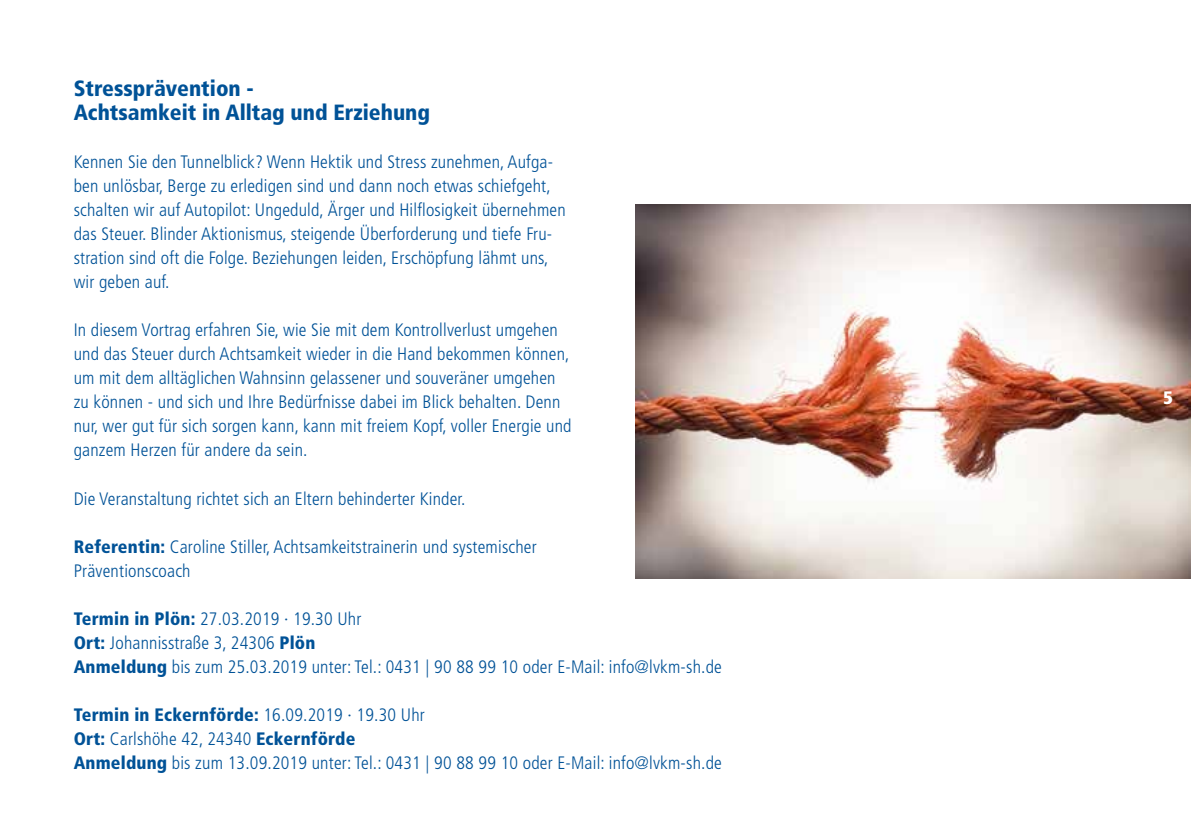
<style>
.page{position:relative;width:1191px;height:840px;background:#fff}
.page>*{position:absolute;margin:0;border:0;box-sizing:border-box;transform-origin:0 0}
.t1{font:900 condensed 22px/24px "Frutiger";color:#005297}
.t2{font:300 condensed 18px/24px "Frutiger";letter-spacing:.01em;color:#005297}
.t3{font:900 condensed 18px "Frutiger";color:#fff}
.s1{font-weight:900}
</style>
<div class="page">
<img style="left:635px;top:204px;width:556px;height:374px">
<p class="t1" style="left:74px;top:76px;width:358px">Stressprävention -<br>Achtsamkeit in Alltag und Erziehung</p>
<p class="t2" style="left:74px;top:150px;width:493px">Kennen Sie den Tunnelblick? Wenn Hektik und Stress zunehmen, Aufga&shy;ben unlösbar, Berge zu erledigen sind und dann noch etwas schiefgeht, schalten wir auf Autopilot: Ungeduld, Ärger und Hilflosigkeit übernehmen das Steuer. Blinder Aktionismus, steigende Überforderung und tiefe Fru&shy;stration sind oft die Folge. Beziehungen leiden, Erschöpfung lähmt uns, wir geben auf.</p>
<p class="t2" style="left:74px;top:318px;width:499px">In diesem Vortrag erfahren Sie, wie Sie mit dem Kontrollverlust umgehen und das Steuer durch Achtsamkeit wieder in die Hand bekommen können, um mit dem alltäglichen Wahnsinn gelassener und souveräner umgehen zu können - und sich und Ihre Bedürfnisse dabei im Blick behalten. Denn nur, wer gut für sich sorgen kann, kann mit freiem Kopf, voller Energie und ganzem Herzen für andere da sein.</p>
<p class="t2" style="left:74px;top:486px;width:393px">Die Veranstaltung richtet sich an Eltern behinderter Kinder.</p>
<p class="t2" style="left:74px;top:534px;width:464px"><span class="s1">Referentin:</span> Caroline Stiller, Achtsamkeitstrainerin und systemischer<br>Präventionscoach</p>
<p class="t2" style="left:74px;top:606px;width:649px"><span class="s1">Termin in Plön:</span> 27.03.2019 ∙ 19.30 Uhr<br><span class="s1">Ort:</span> Johannisstraße 3, 24306 <span class="s1">Plön<br>Anmeldung</span> bis zum 25.03.2019 unter: Tel.: 0431 | 90 88 99 10 oder E-Mail: info@lvkm-sh.de</p>
<p class="t2" style="left:74px;top:702px;width:649px"><span class="s1">Termin in Eckernförde:</span> 16.09.2019 ∙ 19.30 Uhr<br><span class="s1">Ort:</span> Carlshöhe 42, 24340 <span class="s1">Eckernförde<br>Anmeldung</span> bis zum 13.09.2019 unter: Tel.: 0431 | 90 88 99 10 oder E-Mail: info@lvkm-sh.de</p>
<p class="t3" style="left:1163px;top:386px;width:11px">5</p>
</div>
